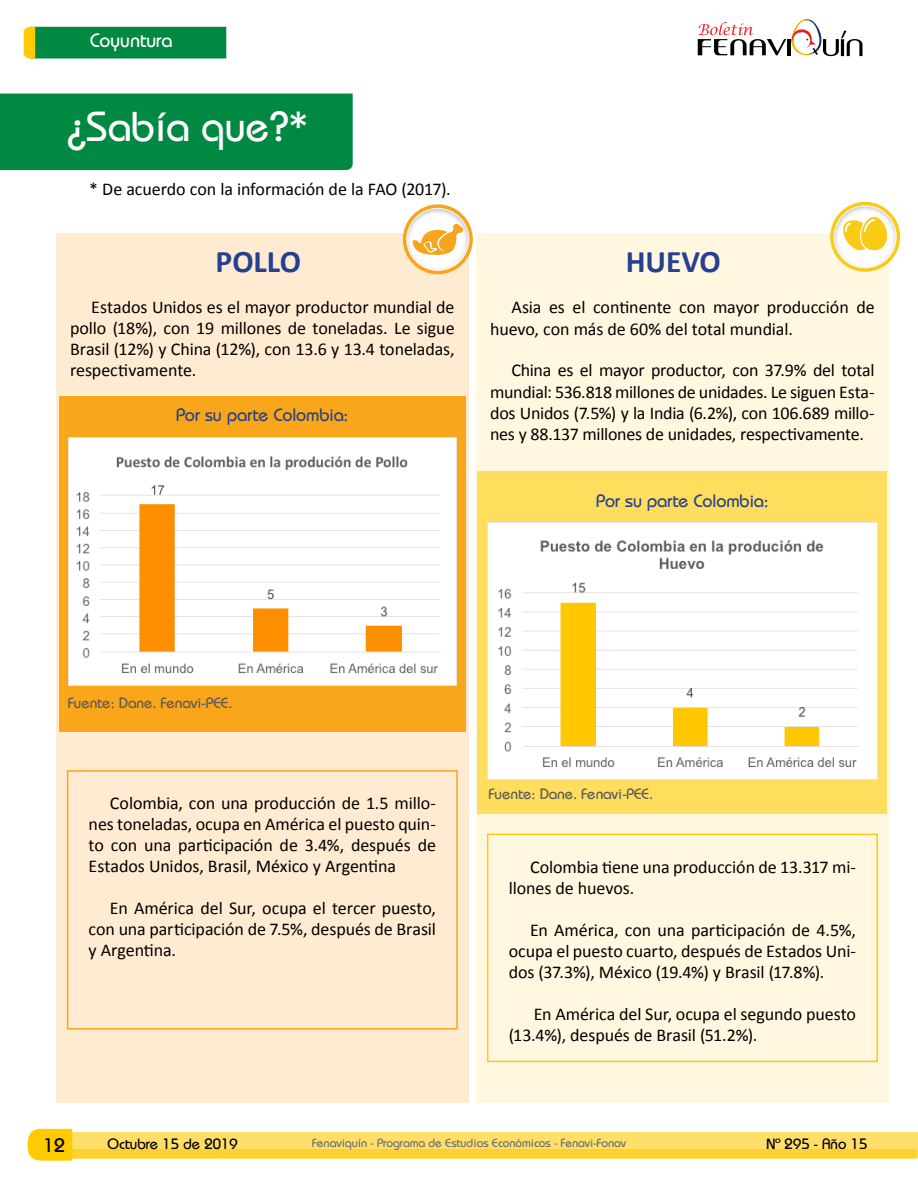
<style>
.page{position:relative;width:918px;height:1188px;background:#fff}
.page>*{position:absolute;margin:0;border:0;box-sizing:border-box;transform-origin:0 0}
.t1{font:42px "Bauhaus";color:#fff}
.t2{font:700 31.5px "Calibri";letter-spacing:-.005em;color:#25408f}
.t3{font:19.5px "Bauhaus";color:#fff}
.t4{font:19.5px "Bauhaus";color:#000}
.t5{font:18px/21px "Calibri";letter-spacing:-.005em;color:#000;text-align:justify}
.t6{font:18px "Bauhaus";letter-spacing:-.005em;color:#25408f}
.t7{font:15px "Bauhaus";color:#58595b}
.t8{font:15px "Bauhaus";color:#000}
.t9{font:12px "Bauhaus";color:#6b6c6f}
</style>
<div class="page">
<div style="left:70px;top:1132px;width:848px;height:26px;background:#ffdf69"></div>
<div style="left:68px;top:1149px;width:849px;height:10px;background:#ffd12e"></div>
<svg style="left:24px;top:27px;width:202px;height:32px"></svg>
<svg style="left:28px;top:1129px;width:44px;height:32px"></svg>
<svg style="left:698px;top:19px;width:165px;height:37px"></svg>
<div style="left:0;top:94px;width:353px;height:76px;background:#018841"></div>
<div style="left:476px;top:233px;width:413px;height:870px;background:#fff7df"></div>
<div style="left:56px;top:233px;width:413px;height:870px;background:#ffebd1"></div>
<div style="left:478px;top:471px;width:409px;height:343px;background:#ffdd5d"></div>
<svg style="left:403px;top:204px;width:70px;height:70px"></svg>
<svg style="left:407px;top:209px;width:62px;height:61px"></svg>
<svg style="left:830px;top:202px;width:70px;height:70px"></svg>
<svg style="left:834px;top:206px;width:62px;height:62px"></svg>
<div style="left:59px;top:396px;width:407px;height:336px;background:#faa61a"></div>
<img style="left:69px;top:438px;width:387px;height:248px">
<div style="left:67px;top:770px;width:391px;height:260px;border:2px solid #faa61a"></div>
<div style="left:487px;top:834px;width:391px;height:228px;border:2px solid #facb16"></div>
<img style="left:487px;top:523px;width:391px;height:256px">
<p class="t3" style="left:90px;top:28px;width:84px">Coyuntura</p>
<h1 class="t1" style="left:68px;top:100px;width:243px">¿Sabía que?*</h1>
<p class="t5" style="left:89px;top:178px;width:363px">* De acuerdo con la información de la FAO (2017).</p>
<h2 class="t2" style="left:216px;top:242px;width:87px">POLLO</h2>
<h2 class="t2" style="left:626px;top:242px;width:96px">HUEVO</h2>
<p class="t5" style="left:70px;top:296px;width:386px;text-indent:21px">Estados Unidos es el mayor productor mundial de pollo (18%), con 19 millones de toneladas. Le sigue Brasil (12%) y China (12%), con 13.6 y 13.4 toneladas, respectivamente.</p>
<p class="t5" style="left:490px;top:296px;width:386px;text-indent:21px">Asia es el continente con mayor producción de huevo, con más de 60% del total mundial.</p>
<p class="t5" style="left:490px;top:359px;width:386px;text-indent:21px">China es el mayor productor, con 37.9% del total mundial: 536.818 millones de unidades. Le siguen Esta&shy;dos Unidos (7.5%) y la India (6.2%), con 106.689 millo&shy;nes y 88.137 millones de unidades, respectivamente.</p>
<p class="t6" style="left:176px;top:404px;width:174px">Por su parte Colombia:</p>
<p class="t6" style="left:596px;top:489px;width:174px">Por su parte Colombia:</p>
<p class="t7" style="left:68px;top:694px;width:166px">Fuente: Dane. Fenavi-PEE.</p>
<p class="t5" style="left:89px;top:792px;width:349px;text-indent:21px">Colombia, con una producción de 1.5 millo&shy;nes toneladas, ocupa en América el puesto quin&shy;to con una participación de 3.4%, después de Estados Unidos, Brasil, México y Argentina</p>
<p class="t5" style="left:89px;top:897px;width:349px;text-indent:21px">En América del Sur, ocupa el tercer puesto, con una participación de 7.5%, después de Brasil y Argentina.</p>
<p class="t7" style="left:489px;top:785px;width:166px">Fuente: Dane. Fenavi-PEE.</p>
<p class="t5" style="left:509px;top:856px;width:349px;text-indent:21px">Colombia tiene una producción de 13.317 mi&shy;llones de huevos.</p>
<p class="t5" style="left:509px;top:919px;width:349px;text-indent:21px">En América, con una participación de 4.5%, ocupa el puesto cuarto, después de Estados Uni&shy;dos (37.3%), México (19.4%) y Brasil (17.8%).</p>
<p class="t5" style="left:509px;top:1003px;width:349px;text-indent:25px">En América del Sur, ocupa el segundo puesto (13.4%), después de Brasil (51.2%).</p>
<p class="t4" style="left:43px;top:1133px;width:23px">12</p>
<p class="t8" style="left:107px;top:1134px;width:132px">Octubre 15 de 2019</p>
<p class="t9" style="left:312px;top:1135px;width:315px">Fenaviquín - Programa de Estudios Económicos - Fenavi-Fonav</p>
<p class="t8" style="left:766px;top:1134px;width:103px">Nº 295 - Año 15</p>
</div>
